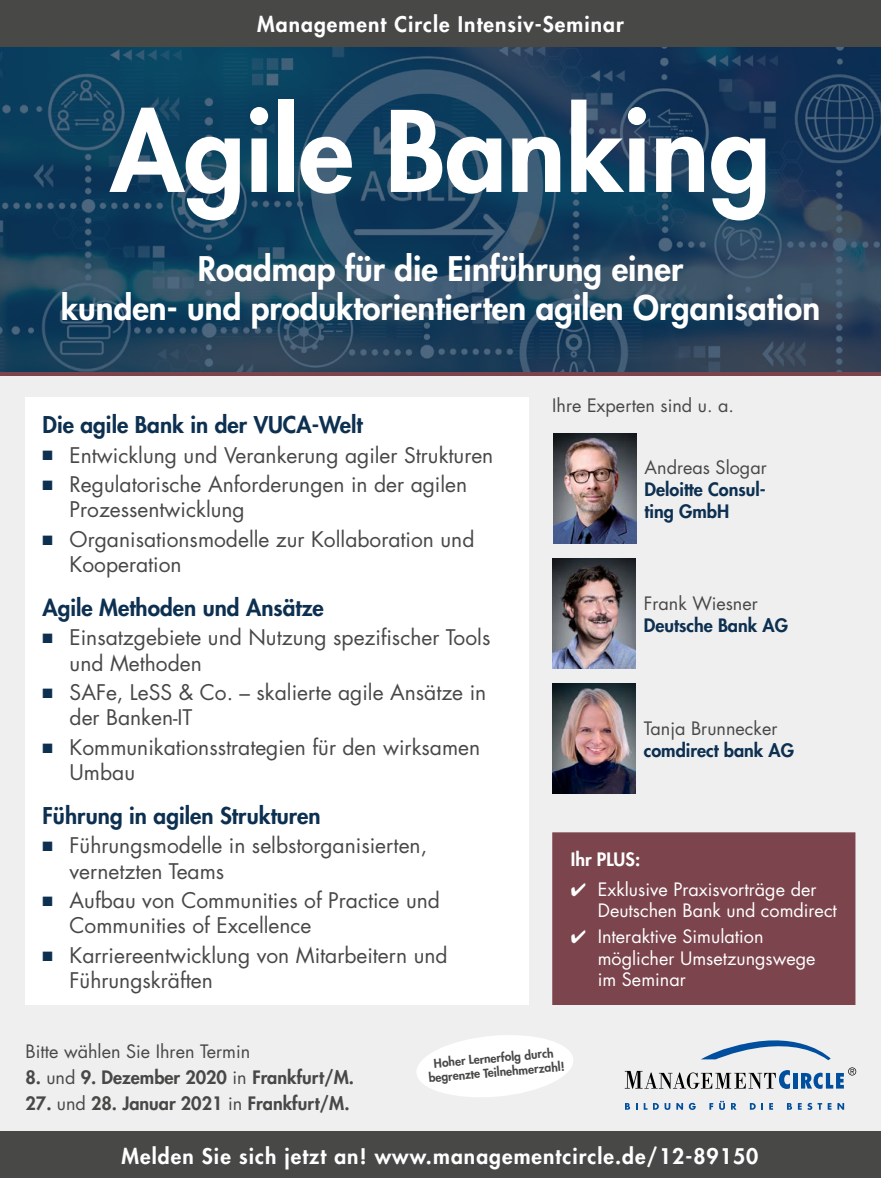
<style>
.page{position:relative;width:881px;height:1178px;background:#fff}
.page>*{position:absolute;margin:0;border:0;box-sizing:border-box;transform-origin:0 0}
.t1{font:800 108.9px "Futura Std";color:#fff}
.t2{font:800 33px/39.6px "Futura Std";color:#fff;text-align:center}
.t3{font:800 22.5px "Futura Std";color:#0d3051}
.t4{font:21px/25.2px "Futura Std";color:#484847}
.t5{font:800 21px "Futura Std";letter-spacing:.05em;color:#fff}
.t6{font:18px/21.6px "Futura Std";color:#fff}
.t7{font:18px "Futura Std";color:#484847}
.t8{font:800 18px "Futura Std";color:#484847}
.t9{font:800 18px/21.6px "Futura Std";color:#0d3051}
.t10{font:800 18px "Futura Std";color:#fff}
.t11{font:800 12px/14.4px "Futura Std";color:#484847;text-align:center}
.s1{color:#0d3051}
.s2{font-weight:400}
</style>
<div class="page">
<svg style="left:0;top:47px;width:880px;height:325px;background:#1d4360"></svg>
<div style="left:0;top:373px;width:880px;height:805px;background:#efefef"></div>
<div style="left:0;top:1132px;width:880px;height:46px;background:#484847"></div>
<svg style="left:417px;top:1035px;width:156px;height:62px"></svg>
<hr style="left:0;top:372px;width:880px;height:3px;background:#7c444c">
<div style="left:0;top:0;width:880px;height:47px;background:#484847"></div>
<div style="left:552px;top:833px;width:302px;height:171px;background:#7c444c"></div>
<div style="left:552px;top:832px;width:303px;height:173px;border:2px solid #7c444c"></div>
<div style="left:26px;top:398px;width:502px;height:607px;background:#fff"></div>
<img style="left:552px;top:559px;width:83px;height:109px">
<img style="left:553px;top:434px;width:83px;height:109px">
<img style="left:552px;top:684px;width:83px;height:110px">
<div style="left:792px;top:1073px;width:5px;height:15px;background:#004e9e"></div>
<svg style="left:624px;top:1070px;width:165px;height:19px"></svg>
<svg style="left:701px;top:1040px;width:129px;height:20px"></svg>
<svg style="left:801px;top:1067px;width:54px;height:22px"></svg>
<svg style="left:625px;top:1103px;width:12px;height:7px"></svg>
<svg style="left:643px;top:1103px;width:15px;height:7px"></svg>
<svg style="left:664px;top:1103px;width:6px;height:7px"></svg>
<svg style="left:676px;top:1103px;width:6px;height:7px"></svg>
<svg style="left:688px;top:1103px;width:7px;height:7px"></svg>
<svg style="left:709px;top:1101px;width:15px;height:9px"></svg>
<svg style="left:731px;top:1103px;width:5px;height:7px"></svg>
<svg style="left:749px;top:1103px;width:6px;height:7px"></svg>
<svg style="left:769px;top:1103px;width:3px;height:7px"></svg>
<svg style="left:787px;top:1103px;width:4px;height:7px"></svg>
<svg style="left:797px;top:1103px;width:4px;height:7px"></svg>
<svg style="left:807px;top:1103px;width:14px;height:7px"></svg>
<svg style="left:827px;top:1103px;width:4px;height:7px"></svg>
<svg style="left:837px;top:1103px;width:6px;height:7px"></svg>
<p class="t5" style="left:257px;top:11px;width:368px">Management Circle Intensiv-Seminar</p>
<h1 class="t1" style="left:110px;top:83px;width:661px">Agile Banking</h1>
<h2 class="t2" style="left:61px;top:249px;width:760px">Roadmap für die Einführung einer<br>kunden- und produktorientierten agilen Organisation</h2>
<p class="t3" style="left:43px;top:411px;width:321px">Die agile Bank in der VUCA-Welt</p>
<p class="t4" style="left:43px;top:442px;width:452px"><span class="s1">■</span> Entwicklung und Verankerung agiler Strukturen</p>
<p class="t4" style="left:70px;top:472px;width:399px;text-indent:-27px"><span class="s1">■</span> Regulatorische Anforderungen in der agilen<br>Prozessentwicklung</p>
<p class="t4" style="left:70px;top:527px;width:406px;text-indent:-27px"><span class="s1">■</span> Organisationsmodelle zur Kollaboration und<br>Kooperation</p>
<p class="t3" style="left:43px;top:593px;width:283px">Agile Methoden und Ansätze</p>
<p class="t4" style="left:70px;top:625px;width:422px;text-indent:-27px"><span class="s1">■</span> Einsatzgebiete und Nutzung spezifischer Tools und Methoden</p>
<p class="t4" style="left:70px;top:680px;width:418px;text-indent:-27px"><span class="s1">■</span> SAFe, LeSS &amp; Co. – skalierte agile Ansätze in der Banken-IT</p>
<p class="t4" style="left:70px;top:735px;width:412px;text-indent:-27px"><span class="s1">■</span> Kommunikationsstrategien für den wirksamen<br>Umbau</p>
<p class="t3" style="left:43px;top:801px;width:279px">Führung in agilen Strukturen</p>
<p class="t4" style="left:70px;top:833px;width:359px;text-indent:-27px"><span class="s1">■</span> Führungsmodelle in selbstorganisierten, vernetzten Teams</p>
<p class="t4" style="left:70px;top:888px;width:372px;text-indent:-27px"><span class="s1">■</span> Aufbau von Communities of Practice und<br>Communities of Excellence</p>
<p class="t4" style="left:70px;top:943px;width:379px;text-indent:-27px"><span class="s1">■</span> Karriereentwicklung von Mitarbeitern und<br>Führungskräften</p>
<p class="t7" style="left:552px;top:394px;width:183px">Ihre Experten sind u. a.</p>
<p class="t7" style="left:644px;top:456px;width:124px">Andreas Slogar</p>
<p class="t9" style="left:644px;top:478px;width:123px">Deloitte Consul&shy;ting GmbH</p>
<p class="t7" style="left:643px;top:592px;width:115px">Frank Wiesner</p>
<p class="t9" style="left:643px;top:614px;width:146px">Deutsche Bank AG</p>
<p class="t7" style="left:643px;top:717px;width:135px">Tanja Brunnecker</p>
<p class="t9" style="left:643px;top:739px;width:152px">comdirect bank AG</p>
<p class="t10" style="left:570px;top:848px;width:71px">Ihr PLUS:</p>
<p class="t6" style="left:597px;top:878px;width:240px;text-indent:-27px">✔ Exklusive Praxisvorträge der<br>Deutschen Bank und comdirect</p>
<p class="t6" style="left:597px;top:926px;width:219px;text-indent:-27px">✔ Interaktive Simulation möglicher Umsetzungswege im Seminar</p>
<p class="t7" style="left:26px;top:1040px;width:226px">Bitte wählen Sie Ihren Termin</p>
<p class="t8" style="left:26px;top:1066px;width:330px">8. <span class="s2">und</span> 9. Dezember 2020 <span class="s2">in</span> Frankfurt/M.</p>
<p class="t8" style="left:26px;top:1092px;width:325px">27. <span class="s2">und</span> 28. Januar 2021 <span class="s2">in</span> Frankfurt/M.</p>
<p class="t11" style="left:426px;top:1056px;width:138px;rotate:-5deg">Hoher Lernerfolg durch begrenzte Teilnehmerzahl!</p>
<p class="t5" style="left:121px;top:1143px;width:638px">Melden Sie sich jetzt an! www.managementcircle.de/12-89150</p>
</div>
